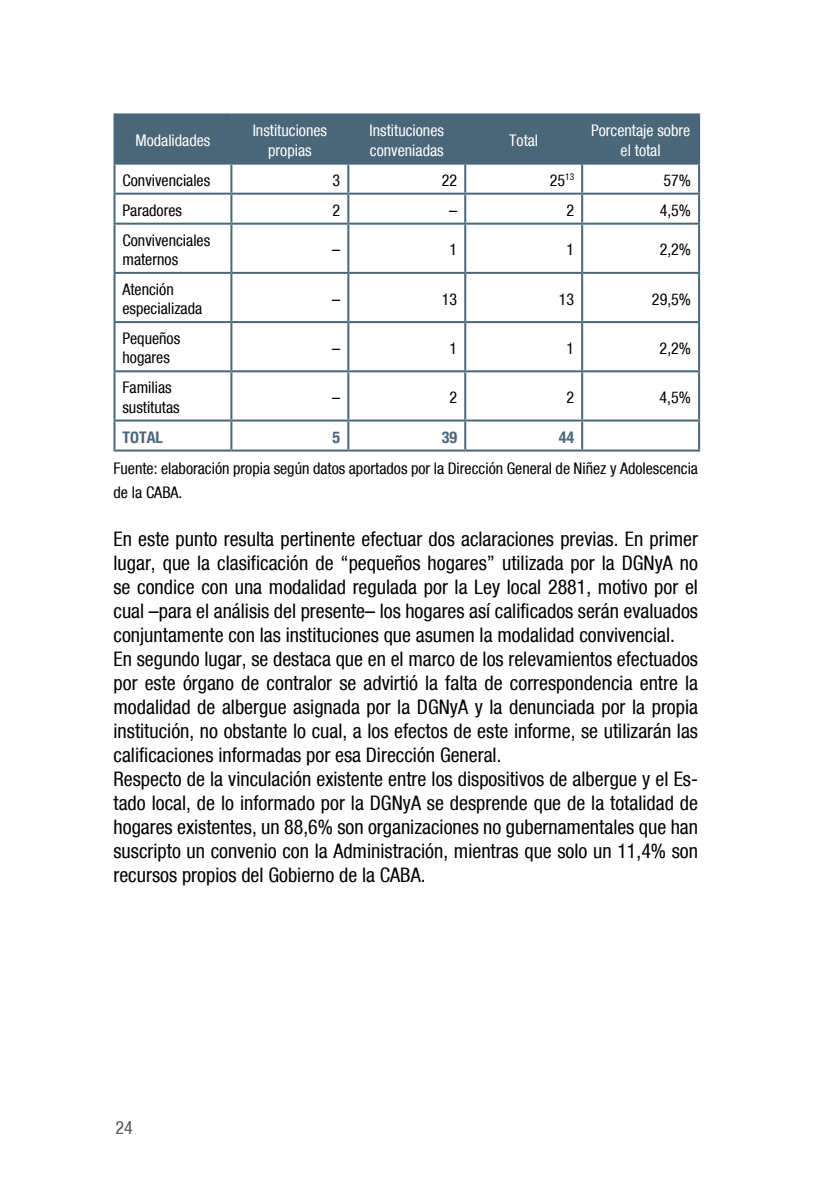
<style>
.page{position:relative;width:840px;height:1191px;background:#fff}
.page>*{position:absolute;margin:0;border:0;box-sizing:border-box;transform-origin:0 0}
.t1{font:condensed 20px/24px "Helvetica Neue";color:#000}
.t2{font:condensed 18px "Helvetica Neue";color:#575756}
.t3{font:condensed 16px/19.2px "Helvetica Neue";color:#000}
.t4{font:condensed 16px/19.2px "Helvetica Neue";color:#fff;text-align:center}
.t5{font:700 condensed 16px "Helvetica Neue";color:#496779}
</style>
<div class="page">
<div style="left:115px;top:115px;width:582px;height:48px;background:#496779"></div>
<hr style="left:113px;top:113px;width:118px;height:2px;background:#496779">
<hr style="left:113px;top:115px;width:2px;height:48px;background:#496779">
<hr style="left:231px;top:113px;width:117px;height:2px;background:#496779">
<hr style="left:230px;top:115px;width:2px;height:48px;background:#496779">
<hr style="left:348px;top:113px;width:117px;height:2px;background:#496779">
<hr style="left:347px;top:115px;width:2px;height:48px;background:#496779">
<hr style="left:465px;top:113px;width:117px;height:2px;background:#496779">
<hr style="left:464px;top:115px;width:2px;height:48px;background:#496779">
<hr style="left:582px;top:113px;width:117px;height:2px;background:#496779">
<hr style="left:581px;top:115px;width:2px;height:48px;background:#496779">
<hr style="left:697px;top:115px;width:2px;height:48px;background:#496779">
<hr style="left:113px;top:163px;width:118px;height:2px;background:#496779">
<hr style="left:113px;top:165px;width:2px;height:28px;background:#496779">
<hr style="left:231px;top:163px;width:117px;height:2px;background:#496779">
<hr style="left:230px;top:165px;width:2px;height:28px;background:#496779">
<hr style="left:348px;top:163px;width:117px;height:2px;background:#496779">
<hr style="left:347px;top:165px;width:2px;height:28px;background:#496779">
<hr style="left:465px;top:163px;width:117px;height:2px;background:#496779">
<hr style="left:464px;top:165px;width:2px;height:28px;background:#496779">
<hr style="left:582px;top:163px;width:117px;height:2px;background:#496779">
<hr style="left:581px;top:165px;width:2px;height:28px;background:#496779">
<hr style="left:697px;top:165px;width:2px;height:28px;background:#496779">
<hr style="left:113px;top:193px;width:118px;height:2px;background:#496779">
<hr style="left:113px;top:195px;width:2px;height:28px;background:#496779">
<hr style="left:231px;top:193px;width:117px;height:2px;background:#496779">
<hr style="left:230px;top:195px;width:2px;height:28px;background:#496779">
<hr style="left:348px;top:193px;width:117px;height:2px;background:#496779">
<hr style="left:347px;top:195px;width:2px;height:28px;background:#496779">
<hr style="left:465px;top:193px;width:117px;height:2px;background:#496779">
<hr style="left:464px;top:195px;width:2px;height:28px;background:#496779">
<hr style="left:582px;top:193px;width:117px;height:2px;background:#496779">
<hr style="left:581px;top:195px;width:2px;height:28px;background:#496779">
<hr style="left:697px;top:195px;width:2px;height:28px;background:#496779">
<hr style="left:113px;top:223px;width:118px;height:2px;background:#496779">
<hr style="left:113px;top:225px;width:2px;height:47px;background:#496779">
<hr style="left:231px;top:223px;width:117px;height:2px;background:#496779">
<hr style="left:230px;top:225px;width:2px;height:47px;background:#496779">
<hr style="left:348px;top:223px;width:117px;height:2px;background:#496779">
<hr style="left:347px;top:225px;width:2px;height:47px;background:#496779">
<hr style="left:465px;top:223px;width:117px;height:2px;background:#496779">
<hr style="left:464px;top:225px;width:2px;height:47px;background:#496779">
<hr style="left:582px;top:223px;width:117px;height:2px;background:#496779">
<hr style="left:581px;top:225px;width:2px;height:47px;background:#496779">
<hr style="left:697px;top:225px;width:2px;height:47px;background:#496779">
<hr style="left:113px;top:272px;width:118px;height:2px;background:#496779">
<hr style="left:113px;top:274px;width:2px;height:47px;background:#496779">
<hr style="left:231px;top:272px;width:117px;height:2px;background:#496779">
<hr style="left:230px;top:274px;width:2px;height:47px;background:#496779">
<hr style="left:348px;top:272px;width:117px;height:2px;background:#496779">
<hr style="left:347px;top:274px;width:2px;height:47px;background:#496779">
<hr style="left:465px;top:272px;width:117px;height:2px;background:#496779">
<hr style="left:464px;top:274px;width:2px;height:47px;background:#496779">
<hr style="left:582px;top:272px;width:117px;height:2px;background:#496779">
<hr style="left:581px;top:274px;width:2px;height:47px;background:#496779">
<hr style="left:697px;top:274px;width:2px;height:47px;background:#496779">
<hr style="left:113px;top:321px;width:118px;height:2px;background:#496779">
<hr style="left:113px;top:323px;width:2px;height:47px;background:#496779">
<hr style="left:231px;top:321px;width:117px;height:2px;background:#496779">
<hr style="left:230px;top:323px;width:2px;height:47px;background:#496779">
<hr style="left:348px;top:321px;width:117px;height:2px;background:#496779">
<hr style="left:347px;top:323px;width:2px;height:47px;background:#496779">
<hr style="left:465px;top:321px;width:117px;height:2px;background:#496779">
<hr style="left:464px;top:323px;width:2px;height:47px;background:#496779">
<hr style="left:582px;top:321px;width:117px;height:2px;background:#496779">
<hr style="left:581px;top:323px;width:2px;height:47px;background:#496779">
<hr style="left:697px;top:323px;width:2px;height:47px;background:#496779">
<hr style="left:113px;top:370px;width:118px;height:2px;background:#496779">
<hr style="left:113px;top:372px;width:2px;height:47px;background:#496779">
<hr style="left:231px;top:370px;width:117px;height:2px;background:#496779">
<hr style="left:230px;top:372px;width:2px;height:47px;background:#496779">
<hr style="left:348px;top:370px;width:117px;height:2px;background:#496779">
<hr style="left:347px;top:372px;width:2px;height:47px;background:#496779">
<hr style="left:465px;top:370px;width:117px;height:2px;background:#496779">
<hr style="left:464px;top:372px;width:2px;height:47px;background:#496779">
<hr style="left:582px;top:370px;width:117px;height:2px;background:#496779">
<hr style="left:581px;top:372px;width:2px;height:47px;background:#496779">
<hr style="left:697px;top:372px;width:2px;height:47px;background:#496779">
<hr style="left:113px;top:419px;width:118px;height:2px;background:#496779">
<hr style="left:113px;top:421px;width:2px;height:28px;background:#496779">
<hr style="left:231px;top:419px;width:117px;height:2px;background:#496779">
<hr style="left:230px;top:421px;width:2px;height:28px;background:#496779">
<hr style="left:348px;top:419px;width:117px;height:2px;background:#496779">
<hr style="left:347px;top:421px;width:2px;height:28px;background:#496779">
<hr style="left:465px;top:419px;width:117px;height:2px;background:#496779">
<hr style="left:464px;top:421px;width:2px;height:28px;background:#496779">
<hr style="left:582px;top:419px;width:117px;height:2px;background:#496779">
<hr style="left:581px;top:421px;width:2px;height:28px;background:#496779">
<hr style="left:697px;top:421px;width:2px;height:28px;background:#496779">
<hr style="left:113px;top:449px;width:118px;height:2px;background:#496779">
<hr style="left:231px;top:449px;width:117px;height:2px;background:#496779">
<hr style="left:348px;top:449px;width:117px;height:2px;background:#496779">
<hr style="left:465px;top:449px;width:117px;height:2px;background:#496779">
<hr style="left:582px;top:449px;width:117px;height:2px;background:#496779">
<p class="t4" style="left:135px;top:131px;width:76px">Modalidades</p>
<p class="t4" style="left:252px;top:121px;width:76px">Instituciones propias</p>
<p class="t4" style="left:369px;top:121px;width:76px;text-align:left">Instituciones conveniadas</p>
<p class="t4" style="left:509px;top:131px;width:31px">Total</p>
<p class="t4" style="left:590px;top:121px;width:101px">Porcentaje sobre el total</p>
<p class="t3" style="left:122px;top:170px;width:89px">Convivenciales</p>
<p class="t3" style="left:332px;top:170px;width:9px">3</p>
<p class="t3" style="left:441px;top:170px;width:17px">22</p>
<p class="t3" style="left:549px;top:170px;width:26px">25<sup>13</sup></p>
<p class="t3" style="left:663px;top:170px;width:29px">57%</p>
<p class="t3" style="left:122px;top:200px;width:61px">Paradores</p>
<p class="t3" style="left:332px;top:200px;width:9px">2</p>
<p class="t3" style="left:449px;top:200px;width:9px">–</p>
<p class="t3" style="left:566px;top:200px;width:9px">2</p>
<p class="t3" style="left:659px;top:200px;width:33px">4,5%</p>
<p class="t3" style="left:122px;top:230px;width:89px">Convivenciales maternos</p>
<p class="t3" style="left:332px;top:240px;width:9px">–</p>
<p class="t3" style="left:449px;top:240px;width:9px">1</p>
<p class="t3" style="left:566px;top:240px;width:9px">1</p>
<p class="t3" style="left:659px;top:240px;width:33px">2,2%</p>
<p class="t3" style="left:122px;top:280px;width:81px">Atención especializada</p>
<p class="t3" style="left:122px;top:329px;width:59px">Pequeños hogares</p>
<p class="t3" style="left:122px;top:378px;width:59px">Familias sustitutas</p>
<p class="t3" style="left:332px;top:289px;width:9px">–</p>
<p class="t3" style="left:441px;top:289px;width:17px">13</p>
<p class="t3" style="left:558px;top:289px;width:17px">13</p>
<p class="t3" style="left:651px;top:289px;width:41px">29,5%</p>
<p class="t3" style="left:332px;top:338px;width:9px">–</p>
<p class="t3" style="left:449px;top:338px;width:9px">1</p>
<p class="t3" style="left:566px;top:338px;width:9px">1</p>
<p class="t3" style="left:659px;top:338px;width:33px">2,2%</p>
<p class="t3" style="left:332px;top:388px;width:9px">–</p>
<p class="t3" style="left:449px;top:388px;width:9px">2</p>
<p class="t3" style="left:566px;top:388px;width:9px">2</p>
<p class="t3" style="left:659px;top:388px;width:33px">4,5%</p>
<p class="t5" style="left:122px;top:427px;width:42px">TOTAL</p>
<p class="t5" style="left:332px;top:427px;width:9px">5</p>
<p class="t5" style="left:441px;top:427px;width:17px">39</p>
<p class="t5" style="left:558px;top:427px;width:17px">44</p>
<p class="t3" style="left:113px;top:456px;width:585px;line-height:24px">Fuente: elaboración propia según datos aportados por la Dirección General de Niñez y Adolescencia de la CABA.</p>
<p class="t1" style="left:113px;top:527px;width:585px">En este punto resulta pertinente efectuar dos aclaraciones previas. En primer lugar, que la clasificación de “pequeños hogares” utilizada por la DGNyA no se condice con una modalidad regulada por la Ley local 2881, motivo por el cual –para el análisis del presente– los hogares así calificados serán evaluados conjuntamente con las instituciones que asumen la modalidad convivencial.<br>En segundo lugar, se destaca que en el marco de los relevamientos efectuados por este órgano de contralor se advirtió la falta de correspondencia entre la modalidad de albergue asignada por la DGNyA y la denunciada por la propia institución, no obstante lo cual, a los efectos de este informe, se utilizarán las calificaciones informadas por esa Dirección General.<br>Respecto de la vinculación existente entre los dispositivos de albergue y el Es&shy;tado local, de lo informado por la DGNyA se desprende que de la totalidad de hogares existentes, un 88,6% son organizaciones no gubernamentales que han suscripto un convenio con la Administración, mientras que solo un 11,4% son recursos propios del Gobierno de la CABA.</p>
<p class="t2" style="left:115px;top:1116px;width:19px">24</p>
</div>
